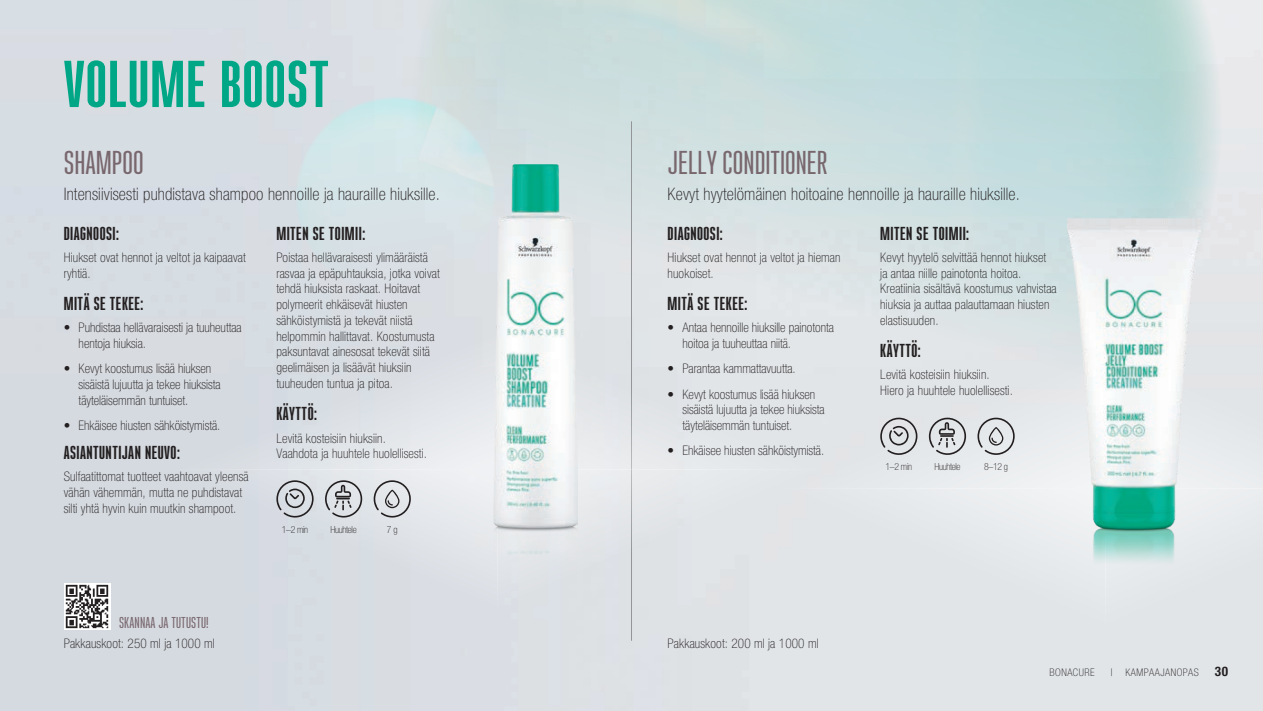
<style>
.page{position:relative;width:1263px;height:711px;background:#fff}
.page>*{position:absolute;margin:0;border:0;box-sizing:border-box;transform-origin:0 0}
.t1{font:700 66px "Ristretto Pro";letter-spacing:.02em;color:#00a786}
.t2{font:500 33px "Ristretto Pro";color:#78676d}
.t3{font:700 18.75px "Ristretto Pro";letter-spacing:.025em;color:#231f20}
.t4{font:100 condensed 17.25px "Helvetica Neue LTW1 G";letter-spacing:.01em;color:#231f20}
.t5{font:500 15.75px "Ristretto Pro";letter-spacing:.01em;color:#78676d}
.t6{font:100 condensed 13.2px/15.8px "Helvetica Neue LTW1 G";letter-spacing:.01em;color:#231f20}
.t7{font:700 condensed 13.2px "Helvetica Neue LTW1 G";color:#231f20}
.t8{font:100 condensed 10.5px "Helvetica Neue LTW1 G";letter-spacing:.05em;color:#231f20}
.t9{font:100 condensed 9.75px "Helvetica Neue LTW1 G";letter-spacing:-.03em;color:#231f20}
</style>
<div class="page">
<svg style="left:324px;top:0;width:939px;height:326px;background:#cddfe0"></svg>
<hr style="left:631px;top:121px;width:1px;height:519px;background:#939598">
<svg style="left:238px;top:44px;width:305px;height:263px;background:#d6e0e4"></svg>
<div style="left:497px;top:469px;width:351px;height:162px;background:#e0e3e7"></div>
<div style="left:147px;top:469px;width:350px;height:162px;background:linear-gradient(to right,#d2d7de,#e2e5e9)"></div>
<div style="left:497px;top:307px;width:351px;height:162px;background:#e1e5e8"></div>
<div style="left:147px;top:307px;width:350px;height:162px;background:linear-gradient(to right,#d3d8df,#e2e6ea)"></div>
<div style="left:1106px;top:488px;width:157px;height:162px;background:#e1e5e8"></div>
<div style="left:755px;top:488px;width:351px;height:162px;background:#e1e5e8"></div>
<div style="left:1106px;top:326px;width:157px;height:162px;background:#e4e5e8"></div>
<div style="left:755px;top:326px;width:351px;height:162px;background:#e2e5e8"></div>
<img style="left:493px;top:165px;width:84px;height:398px">
<img style="left:1068px;top:218px;width:133px;height:346px">
<img style="left:65px;top:584px;width:44px;height:45px">
<svg style="left:325px;top:480px;width:37px;height:37px"></svg>
<svg style="left:374px;top:480px;width:37px;height:37px"></svg>
<svg style="left:276px;top:480px;width:38px;height:37px"></svg>
<svg style="left:929px;top:417px;width:37px;height:37px"></svg>
<svg style="left:977px;top:417px;width:38px;height:37px"></svg>
<svg style="left:880px;top:417px;width:37px;height:37px"></svg>
<h1 class="t1" style="left:64px;top:46px;width:266px">VOLUME BOOST</h1>
<h2 class="t2" style="left:64px;top:143px;width:81px">SHAMPOO</h2>
<h3 class="t4" style="left:64px;top:184px;width:378px">Intensiivisesti puhdistava shampoo hennoille ja hauraille hiuksille.</h3>
<h3 class="t3" style="left:64px;top:222px;width:57px">DIAGNOOSI:</h3>
<p class="t6" style="left:64px;top:249px;width:184px">Hiukset ovat hennot ja veltot ja kaipaavat ryhtiä.</p>
<h3 class="t3" style="left:64px;top:292px;width:81px">MITÄ SE TEKEE:</h3>
<p class="t6" style="left:79px;top:319px;width:164px;text-indent:-15px">• Puhdistaa hellävaraisesti ja tuuheuttaa hentoja hiuksia.</p>
<p class="t6" style="left:79px;top:360px;width:143px;text-indent:-15px">• Kevyt koostumus lisää hiuksen sisäistä lujuutta ja tekee hiuksista täyteläisemmän tuntuiset.</p>
<p class="t6" style="left:64px;top:417px;width:158px">• Ehkäisee hiusten sähköistymistä.</p>
<h3 class="t3" style="left:64px;top:441px;width:118px">ASIANTUNTIJAN NEUVO:</h3>
<p class="t6" style="left:64px;top:468px;width:186px">Sulfaatittomat tuotteet vaahtoavat yleensä vähän vähemmän, mutta ne puhdistavat silti yhtä hyvin kuin muutkin shampoot.</p>
<h3 class="t3" style="left:276px;top:222px;width:90px">MITEN SE TOIMII:</h3>
<p class="t6" style="left:276px;top:249px;width:165px">Poistaa hellävaraisesti ylimääräistä rasvaa ja epäpuhtauksia, jotka voivat tehdä hiuksista raskaat. Hoitavat polymeerit ehkäisevät hiusten sähköistymistä ja tekevät niistä helpommin hallittavat. Koostumusta paksuntavat ainesosat tekevät siitä geelimäisen ja lisäävät hiuksiin tuuheuden tuntua ja pitoa.</p>
<h3 class="t3" style="left:276px;top:402px;width:42px">KÄYTTÖ:</h3>
<p class="t6" style="left:276px;top:430px;width:152px">Levitä kosteisiin hiuksiin.<br>Vaahdota ja huuhtele huolellisesti.</p>
<p class="t9" style="left:282px;top:523px;width:28px">1–2 min</p>
<p class="t9" style="left:330px;top:523px;width:28px">Huuhtele</p>
<p class="t9" style="left:387px;top:523px;width:12px">7 g</p>
<h2 class="t2" style="left:668px;top:143px;width:161px">JELLY CONDITIONER</h2>
<h3 class="t4" style="left:668px;top:184px;width:354px">Kevyt hyytelömäinen hoitoaine hennoille ja hauraille hiuksille.</h3>
<h3 class="t3" style="left:668px;top:222px;width:57px">DIAGNOOSI:</h3>
<p class="t6" style="left:668px;top:249px;width:174px">Hiukset ovat hennot ja veltot ja hieman huokoiset.</p>
<h3 class="t3" style="left:668px;top:292px;width:81px">MITÄ SE TEKEE:</h3>
<p class="t6" style="left:682px;top:319px;width:153px;text-indent:-15px">• Antaa hennoille hiuksille painotonta hoitoa ja tuuheuttaa niitä.</p>
<p class="t6" style="left:668px;top:360px;width:130px">• Parantaa kammattavuutta.</p>
<p class="t6" style="left:682px;top:386px;width:143px;text-indent:-15px">• Kevyt koostumus lisää hiuksen sisäistä lujuutta ja tekee hiuksista täyteläisemmän tuntuiset.</p>
<p class="t6" style="left:668px;top:443px;width:158px">• Ehkäisee hiusten sähköistymistä.</p>
<h3 class="t3" style="left:880px;top:222px;width:90px">MITEN SE TOIMII:</h3>
<p class="t6" style="left:880px;top:249px;width:178px">Kevyt hyytelö selvittää hennot hiukset<br>ja antaa niille painotonta hoitoa.<br>Kreatiinia sisältävä koostumus vahvistaa hiuksia ja auttaa palauttamaan hiusten elastisuuden.</p>
<h3 class="t3" style="left:880px;top:339px;width:42px">KÄYTTÖ:</h3>
<p class="t6" style="left:880px;top:367px;width:134px">Levitä kosteisiin hiuksiin.<br>Hiero ja huuhtele huolellisesti.</p>
<p class="t9" style="left:885px;top:461px;width:28px">1–2 min</p>
<p class="t9" style="left:934px;top:461px;width:28px">Huuhtele</p>
<p class="t9" style="left:984px;top:461px;width:25px">8–12 g</p>
<p class="t5" style="left:119px;top:613px;width:91px">SKANNAA JA TUTUSTU!</p>
<p class="t6" style="left:64px;top:635px;width:153px">Pakkauskoot: 250 ml ja 1000 ml</p>
<p class="t6" style="left:668px;top:635px;width:153px">Pakkauskoot: 200 ml ja 1000 ml</p>
<p class="t8" style="left:1049px;top:666px;width:47px">BONACURE</p>
<p class="t8" style="left:1110px;top:666px;width:90px">| KAMPAAJANOPAS</p>
<p class="t7" style="left:1215px;top:663px;width:15px">30</p>
</div>
